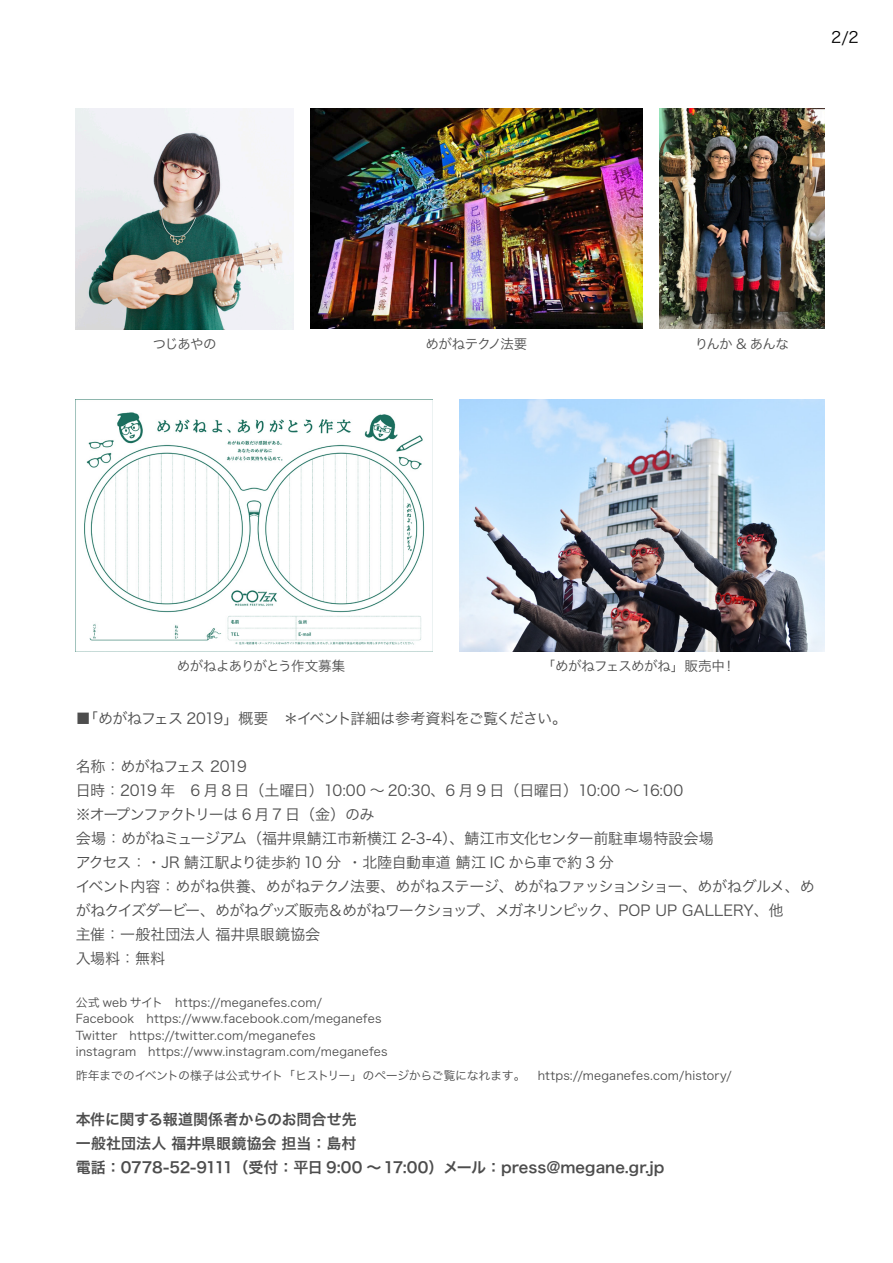
<style>
.page{position:relative;width:893px;height:1263px;background:#fff}
.page>*{position:absolute;margin:0;border:0;box-sizing:border-box;transform-origin:0 0}
.t1{font:15.45px "Hira Kaku Pro N W3";color:#000}
.t2{font:15px/24px "Hira Kaku Pro N W3";letter-spacing:-.035em;color:#4d4d4d}
.t3{font:15px/24px "Hira Kaku Pro N W6";color:#4d4d4d}
.t4{font:15px "Hira Kaku Pro N W3";letter-spacing:-.06em;color:#4d4d4d}
.t5{font:13.5px "Hira Kaku Pro N W3";letter-spacing:-.045em;color:#4d4d4d}
.t6{font:12px/16.5px "Hira Kaku Pro N W3";letter-spacing:.015em;color:#4d4d4d}
.t7{font:12px "Hira Kaku Pro N W3";letter-spacing:-.005em;color:#4d4d4d}
</style>
<div class="page">
<img style="left:76px;top:108px;width:218px;height:221px">
<img style="left:459px;top:400px;width:366px;height:252px">
<img style="left:311px;top:108px;width:331px;height:221px">
<img style="left:76px;top:400px;width:357px;height:252px">
<img style="left:659px;top:108px;width:166px;height:221px">
<p class="t1" style="left:831px;top:23px;width:29px">2/2</p>
<p class="t5" style="left:153px;top:332px;width:65px">つじあやの</p>
<p class="t5" style="left:426px;top:332px;width:103px">めがねテクノ法要</p>
<p class="t5" style="left:695px;top:332px;width:96px">りんか &amp; あんな</p>
<p class="t5" style="left:177px;top:653px;width:170px">めがねよありがとう作文募集</p>
<p class="t5" style="left:542px;top:653px;width:196px">「めがねフェスめがね」販売中！</p>
<p class="t4" style="left:76px;top:705px;width:493px">■「めがねフェス 2019」概要　＊イベント詳細は参考資料をご覧ください。</p>
<p class="t2" style="left:76px;top:753px;width:740px">名称：めがねフェス 2019<br>日時：2019 年 6 月 8 日（土曜日）10:00 ～ 20:30、6 月 9 日（日曜日）10:00 ～16:00<br>※オープンファクトリーは 6 月 7 日（金）のみ<br>会場：めがねミュージアム（福井県鯖江市新横江 2-3-4）、鯖江市文化センター前駐車場特設会場<br>アクセス：・JR 鯖江駅より徒歩約 10 分 ・北陸自動車道 鯖江 IC から車で約 3 分<br>イベント内容：めがね供養、めがねテクノ法要、めがねステージ、めがねファッションショー、めがねグルメ、めがねクイズダービー、めがねグッズ販売＆めがねワークショップ、メガネリンピック、POP UP GALLERY、他<br>主催：一般社団法人 福井県眼鏡協会<br>入場料：無料</p>
<p class="t6" style="left:76px;top:993px;width:313px">公式 web サイト　https://meganefes.com/<br>Facebook　https://www.facebook.com/meganefes Twitter　https://twitter.com/meganefes<br>instagram　https://www.instagram.com/meganefes</p>
<p class="t7" style="left:76px;top:1065px;width:658px">昨年までのイベントの様子は公式サイト「ヒストリー」のページからご覧になれます。　https://meganefes.com/history/</p>
<p class="t3" style="left:76px;top:1106px;width:590px">本件に関する報道関係者からのお問合せ先<br>一般社団法人 福井県眼鏡協会 担当：島村<br>電話：0778-52-9111（受付：平日 9:00 ～17:00）メール：press@megane.gr.jp</p>
</div>
